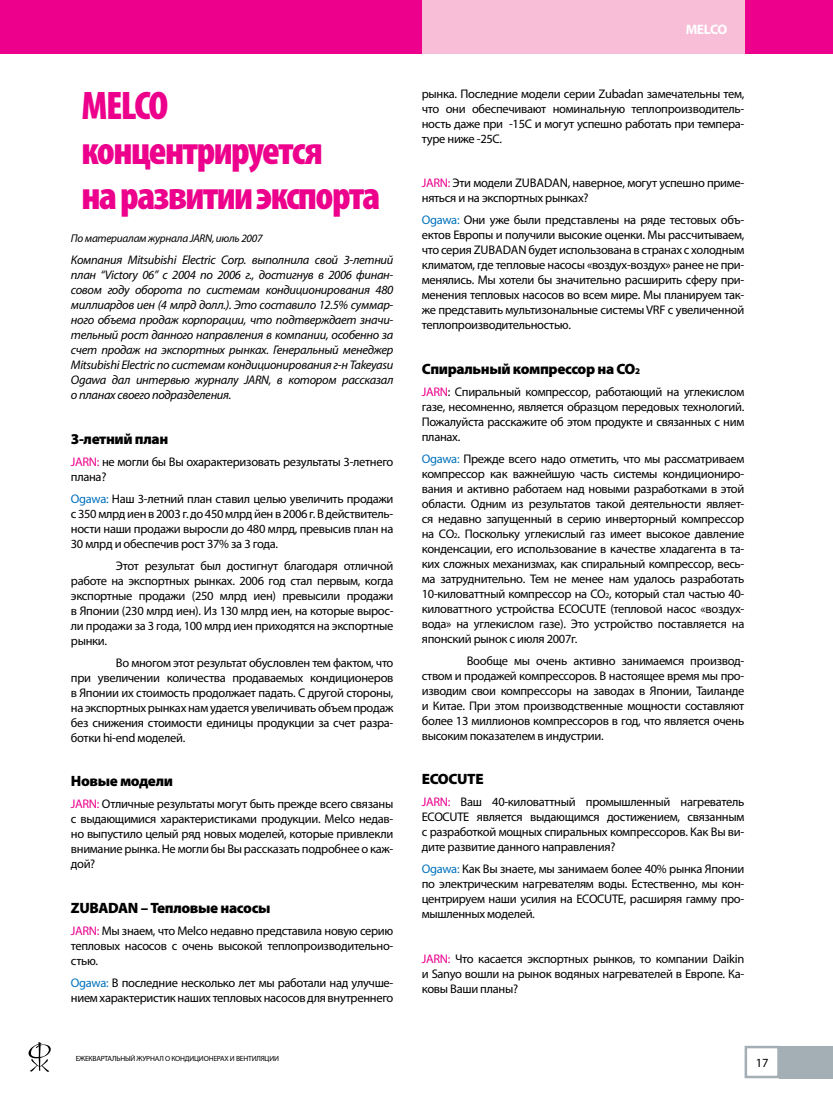
<style>
.page{position:relative;width:833px;height:1099px;background:#fff}
.page>*{position:absolute;margin:0;border:0;box-sizing:border-box;transform-origin:0 0}
.t1{font:900 condensed 40px/45px "Myriad Pro";letter-spacing:-.04em;color:#ec008c}
.t2{font:900 15px "Myriad Pro";letter-spacing:-.025em;color:#000}
.t3{font:700 13.75px "Myriad Pro";letter-spacing:-.04em;color:#fff}
.t4{font:12.5px/15px "Myriad Pro";letter-spacing:-.025em;color:#000;text-align:justify}
.t5{font:italic 12.5px/15px "Myriad Pro";letter-spacing:-.025em;color:#000;text-align:justify}
.t6{font:italic 11.25px "Myriad Pro";letter-spacing:-.025em;color:#000}
.t7{font:7.5px "Myriad Pro";letter-spacing:-.025em;color:#000}
.s1{color:#ec008c}
.s2{color:#0071bc}
.s3{font-size:8.75px}
.s4{font-size:7.5px}
</style>
<div class="page">
<div style="left:744px;top:1045px;width:36px;height:33px;border:2px solid #a3aeb5"></div>
<div style="left:780px;top:1045px;width:53px;height:33px;background:#a3aeb5"></div>
<svg style="left:29px;top:1042px;width:22px;height:29px"></svg>
<div style="left:0;top:0;width:833px;height:53px;background:#ec008c"></div>
<div style="left:422px;top:0;width:322px;height:53px;background:#f8bdd7"></div>
<h1 class="t1" style="left:81px;top:82px;width:300px">MELCO концентрируется<br>на развитии экспорта</h1>
<p class="t6" style="left:71px;top:231px;width:193px">По материалам журнала JARN, июль 2007</p>
<p class="t5" style="left:71px;top:252px;width:324px">Компания Mitsubishi Electric Corp. выполнила свой 3-летний план “Victory 06” с 2004 по 2006 г., достигнув в 2006 финан&shy;совом году оборота по системам кондиционирования 480 миллиардов иен (4 млрд долл.). Это составило 12.5% суммар&shy;ного объема продаж корпорации, что подтверждает значи&shy;тельный рост данного направления в компании, особенно за счет продаж на экспортных рынках. Генеральный менеджер Mitsubishi Electric по системам кондиционирования г-н Takeyasu Ogawa дал интервью журналу JARN, в котором рассказал о планах своего подразделения.</p>
<p class="t2" style="left:71px;top:428px;width:99px">3-летний план</p>
<p class="t4" style="left:71px;top:454px;width:324px"><span class="s1">JARN:</span> не могли бы Вы охарактеризовать результаты 3-летнего плана?</p>
<p class="t4" style="left:71px;top:491px;width:324px"><span class="s2">Ogawa:</span> Наш 3-летний план ставил целью увеличить продажи с 350 млрд иен в 2003 г. до 450 млрд йен в 2006 г. В действитель&shy;ности наши продажи выросли до 480 млрд, превысив план на 30 млрд и обеспечив рост 37% за 3 года.</p>
<p class="t4" style="left:71px;top:558px;width:324px;text-indent:45px">Этот результат был достигнут благодаря отличной работе на экспортных рынках. 2006 год стал первым, когда экспортные продажи (250 млрд иен) превысили продажи в Японии (230 млрд иен). Из 130 млрд иен, на которые вырос&shy;ли продажи за 3 года, 100 млрд иен приходятся на экспортные рынки.</p>
<p class="t4" style="left:71px;top:655px;width:324px;text-indent:45px">Во многом этот результат обусловлен тем фактом, что при увеличении количества продаваемых кондиционеров в Японии их стоимость продолжает падать. С другой стороны, на экспортных рынках нам удается увеличивать объем продаж без снижения стоимости единицы продукции за счет разра&shy;ботки hi-end моделей.</p>
<p class="t2" style="left:71px;top:771px;width:104px">Новые модели</p>
<p class="t4" style="left:71px;top:796px;width:324px"><span class="s1">JARN:</span> Отличные результаты могут быть прежде всего связаны с выдающимися характеристиками продукции. Melco недав&shy;но выпустило целый ряд новых моделей, которые привлекли внимание рынка. Не могли бы Вы рассказать подробнее о каж&shy;дой?</p>
<p class="t2" style="left:71px;top:897px;width:201px">ZUBADAN – Тепловые насосы</p>
<p class="t4" style="left:71px;top:922px;width:324px"><span class="s1">JARN:</span> Мы знаем, что Melco недавно представила новую серию тепловых насосов с очень высокой теплопроизводительно&shy;стью.</p>
<p class="t4" style="left:71px;top:974px;width:324px"><span class="s2">Ogawa:</span> В последние несколько лет мы работали над улучше&shy;нием характеристик наших тепловых насосов для внутреннего</p>
<p class="t7" style="left:76px;top:1053px;width:205px">ЕЖЕКВАРТАЛЬНЫЙ ЖУРНАЛ О КОНДИЦИОНЕРАХ И ВЕНТИЛЯЦИИ</p>
<p class="t3" style="left:685px;top:20px;width:43px">MELCO</p>
<p class="t4" style="left:422px;top:86px;width:324px">рынка. Последние модели серии Zubadan замечательны тем, что они обеспечивают номинальную теплопроизводитель&shy;ность даже при -15С и могут успешно работать при темпера&shy;туре ниже -25С.</p>
<p class="t4" style="left:422px;top:175px;width:109px"><span class="s1">JARN:</span> Эти модели Zubadan</p>
<p class="t4" style="left:422px;top:175px;width:324px;text-indent:146px">, наверное, могут успешно приме&shy;няться и на экспортных рынках?</p>
<p class="t4" style="left:422px;top:212px;width:324px"><span class="s2">Ogawa:</span> Они уже были представлены на ряде тестовых объ&shy;ектов Европы и получили высокие оценки. Мы рассчитываем, что серия Zubadan</p>
<p class="t4" style="left:422px;top:242px;width:324px;text-indent:107px">будет использована в странах с холодным климатом, где тепловые насосы «воздух-воздух» ранее не при&shy;менялись. Мы хотели бы значительно расширить сферу при&shy;менения тепловых насосов во всем мире. Мы планируем так&shy;же представить мультизональные системы VRF с увеличенной теплопроизводительностью.</p>
<p class="t2" style="left:422px;top:358px;width:220px">Спиральный компрессор на CO<span class="s3">2</span></p>
<p class="t4" style="left:422px;top:384px;width:324px"><span class="s1">JARN</span>: Спиральный компрессор, работающий на углекислом газе, несомненно, является образцом передовых технологий.<br>Пожалуйста расскажите об этом продукте и связанных с ним планах.</p>
<p class="t4" style="left:422px;top:451px;width:324px"><span class="s2">Ogawa:</span> Прежде всего надо отметить, что мы рассматриваем компрессор как важнейшую часть системы кондициониро&shy;вания и активно работаем над новыми разработками в этой области. Одним из результатов такой деятельности являет&shy;ся недавно запущенный в серию инверторный компрессор на CO<span class="s4">2</span>. Поскольку углекислый газ имеет высокое давление конденсации, его использование в качестве хладагента в та&shy;ких сложных механизмах, как спиральный компрессор, весь&shy;ма затруднительно. Тем не менее нам удалось разработать 10-киловаттный компрессор на CO<span class="s4">2</span>, который стал частью 40- киловаттного устройства ECOCUTE (тепловой насос «воздух&shy;вода» на углекислом газе). Это устройство поставляется на японский рынок с июля 2007г.</p>
<p class="t4" style="left:422px;top:653px;width:324px;text-indent:45px">Вообще мы очень активно занимаемся производ&shy;ством и продажей компрессоров. В настоящее время мы про&shy;изводим свои компрессоры на заводах в Японии, Таиланде и Китае. При этом производственные мощности составляют более 13 миллионов компрессоров в год, что является очень высоким показателем в индустрии.</p>
<p class="t2" style="left:422px;top:769px;width:63px">ECOCUTE</p>
<p class="t4" style="left:422px;top:794px;width:324px"><span class="s1">JARN:</span> Ваш 40-киловаттный промышленный нагреватель ECOCUTE является выдающимся достижением, связанным с разработкой мощных спиральных компрессоров. Как Вы ви&shy;дите развитие данного направления?</p>
<p class="t4" style="left:422px;top:861px;width:324px"><span class="s2">Ogawa:</span> Как Вы знаете, мы занимаем более 40% рынка Японии по электрическим нагревателям воды. Естественно, мы кон&shy;центрируем наши усилия на ECOCUTE, расширяя гамму про&shy;мышленных моделей.</p>
<p class="t4" style="left:422px;top:950px;width:324px"><span class="s1">JARN:</span> Что касается экспортных рынков, то компании Daikin и Sanyo вошли на рынок водяных нагревателей в Европе. Ка&shy;ковы Ваши планы?</p>
<p class="t4" style="left:756px;top:1054px;width:14px">17</p>
</div>
